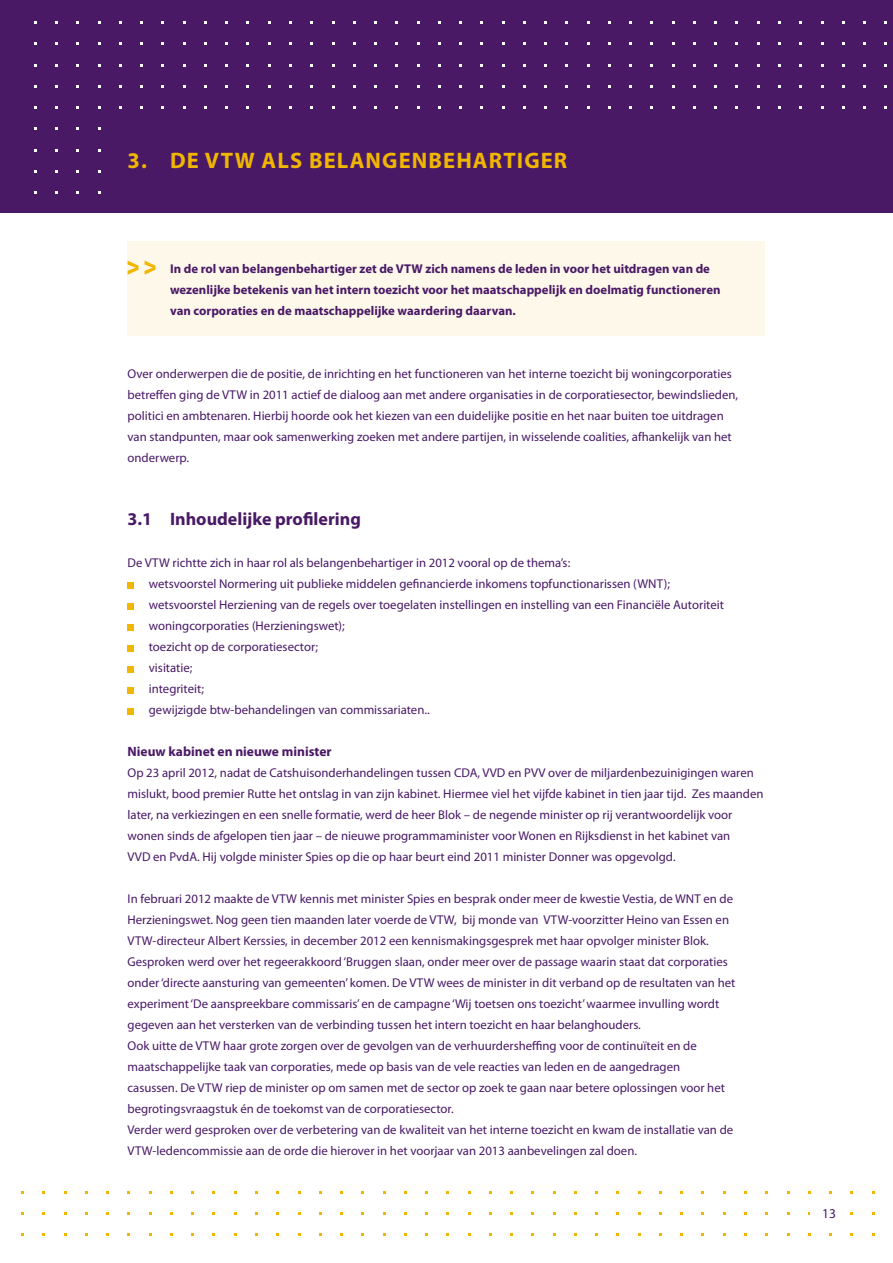
<style>
.page{position:relative;width:893px;height:1263px;background:#fff}
.page>*{position:absolute;margin:0;border:0;box-sizing:border-box;transform-origin:0 0}
.t1{font:700 22.5px "Myriad Pro";letter-spacing:.05em;color:#f0b600}
.t2{font:700 18px "Myriad Pro";color:#491966}
.t3{font:700 13.5px "Myriad Pro";color:#491966}
.t4{font:13.5px "Myriad Pro";color:#491966}
.t5{font:12.75px/21px "Myriad Pro";color:#491966}
.t6{font:700 12.75px/21px "Myriad Pro";color:#491966}
</style>
<div class="page">
<div style="left:128px;top:242px;width:637px;height:94px;background:#fef8ea"></div>
<svg style="left:128px;top:261px;width:10px;height:14px"></svg>
<svg style="left:145px;top:261px;width:10px;height:14px"></svg>
<div style="left:0;top:0;width:893px;height:213px;background:#491966"></div>
<svg style="left:128px;top:582px;width:6px;height:6px"></svg>
<svg style="left:128px;top:603px;width:6px;height:6px"></svg>
<svg style="left:128px;top:624px;width:6px;height:6px"></svg>
<svg style="left:128px;top:645px;width:6px;height:6px"></svg>
<svg style="left:128px;top:666px;width:6px;height:6px"></svg>
<svg style="left:128px;top:687px;width:6px;height:6px"></svg>
<svg style="left:128px;top:708px;width:6px;height:6px"></svg>
<h1 class="t1" style="left:128px;top:148px;width:441px">3. DE VTW ALS BELANGENBEHARTIGER</h1>
<p class="t6" style="left:170px;top:258px;width:552px">In de rol van belangenbehartiger zet de VTW zich namens de leden in voor het uitdragen van de wezenlijke betekenis van het intern toezicht voor het maatschappelijk en doelmatig functioneren van corporaties en de maatschappelijke waardering daarvan.</p>
<p class="t5" style="left:128px;top:363px;width:612px">Over onderwerpen die de positie, de inrichting en het functioneren van het interne toezicht bij woningcorporaties betreffen ging de VTW in 2011 actief de dialoog aan met andere organisaties in de corporatiesector, bewindslieden, politici en ambtenaren. Hierbij hoorde ook het kiezen van een duidelijke positie en het naar buiten toe uitdragen van standpunten, maar ook samenwerking zoeken met andere partijen, in wisselende coalities, afhankelijk van het onderwerp.</p>
<h2 class="t2" style="left:128px;top:509px;width:235px">3.1 Inhoudelijke profilering</h2>
<p class="t5" style="left:149px;top:552px;width:577px;text-indent:-21px">De VTW richtte zich in haar rol als belangenbehartiger in 2012 vooral op de thema’s:<br>wetsvoorstel Normering uit publieke middelen gefinancierde inkomens topfunctionarissen (WNT); wetsvoorstel Herziening van de regels over toegelaten instellingen en instelling van een Financiële Autoriteit woningcorporaties (Herzieningswet);<br>toezicht op de corporatiesector;<br>visitatie;<br>integriteit;<br>gewijzigde btw-behandelingen van commissariaten..</p>
<p class="t3" style="left:128px;top:744px;width:206px">Nieuw kabinet en nieuwe minister</p>
<p class="t5" style="left:128px;top:762px;width:637px">Op 23 april 2012, nadat de Catshuisonderhandelingen tussen CDA, VVD en PVV over de miljardenbezuinigingen waren mislukt, bood premier Rutte het ontslag in van zijn kabinet. Hiermee viel het vijfde kabinet in tien jaar tijd. Zes maanden later, na verkiezingen en een snelle formatie, werd de heer Blok – de negende minister op rij verantwoordelijk voor wonen sinds de afgelopen tien jaar – de nieuwe programmaminister voor Wonen en Rijksdienst in het kabinet van<br>VVD en PvdA. Hij volgde minister Spies op die op haar beurt eind 2011 minister Donner was opgevolgd.</p>
<p class="t5" style="left:128px;top:888px;width:609px">In februari 2012 maakte de VTW kennis met minister Spies en besprak onder meer de kwestie Vestia, de WNT en de Herzieningswet. Nog geen tien maanden later voerde de VTW, bij monde van VTW-voorzitter Heino van Essen en VTW-directeur Albert Kerssies, in december 2012 een kennismakingsgesprek met haar opvolger minister Blok.<br>Gesproken werd over het regeerakkoord ‘Bruggen slaan, onder meer over de passage waarin staat dat corporaties onder ‘directe aansturing van gemeenten’ komen. De VTW wees de minister in dit verband op de resultaten van het experiment ‘De aanspreekbare commissaris’ en de campagne ‘Wij toetsen ons toezicht’ waarmee invulling wordt gegeven aan het versterken van de verbinding tussen het intern toezicht en haar belanghouders.<br>Ook uitte de VTW haar grote zorgen over de gevolgen van de verhuurdersheffing voor de continuïteit en de maatschappelijke taak van corporaties, mede op basis van de vele reacties van leden en de aangedragen<br>casussen. De VTW riep de minister op om samen met de sector op zoek te gaan naar betere oplossingen voor het begrotingsvraagstuk én de toekomst van de corporatiesector.<br>Verder werd gesproken over de verbetering van de kwaliteit van het interne toezicht en kwam de installatie van de VTW-ledencommissie aan de orde die hierover in het voorjaar van 2013 aanbevelingen zal doen.</p>
<p class="t4" style="left:822px;top:1206px;width:16px">13</p>
</div>
